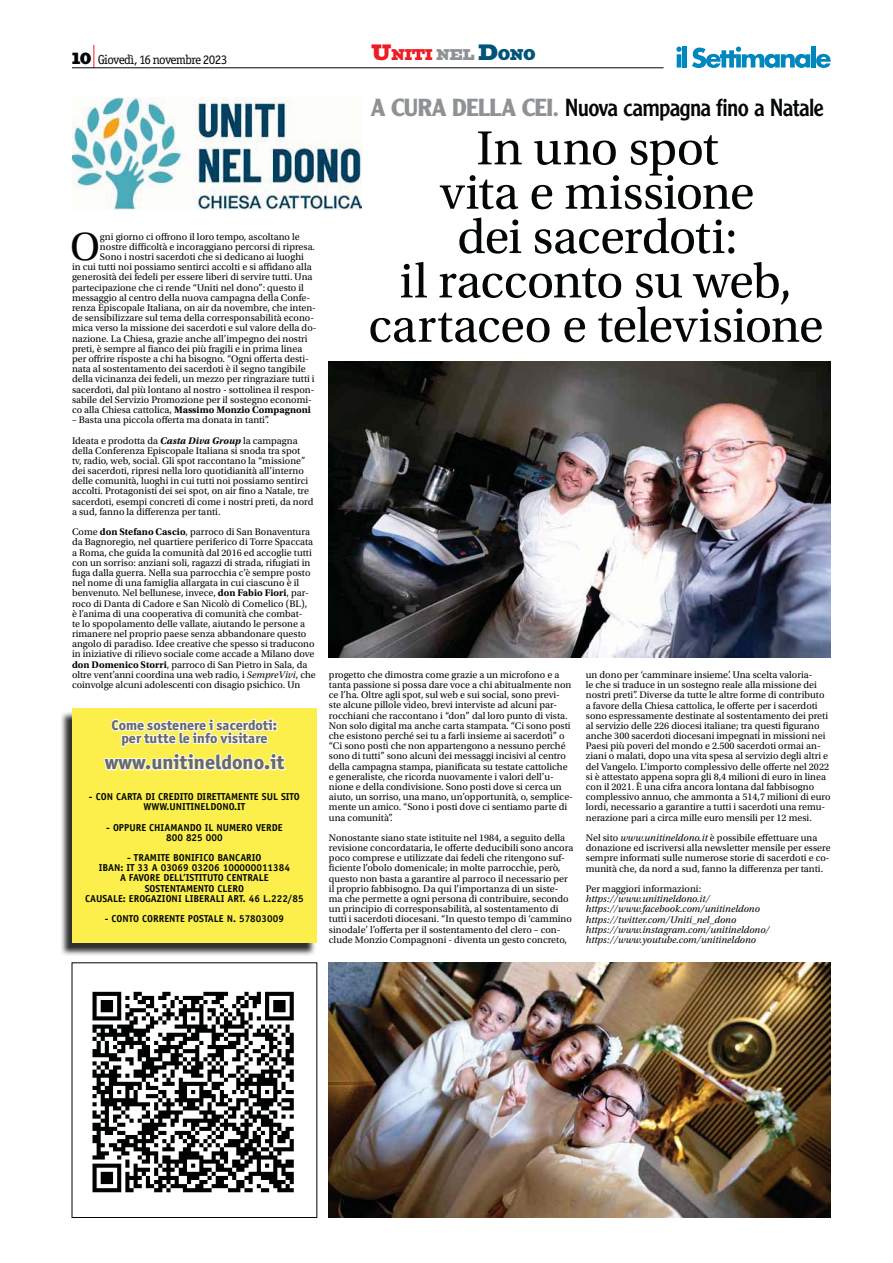
<style>
.page{position:relative;width:893px;height:1263px;background:#fff}
.page>*{position:absolute;margin:0;border:0;box-sizing:border-box;transform-origin:0 0}
.t1{font:50.4px/44.4px "Utopia Std";letter-spacing:-.01em;color:#030806;text-align:center}
.t2{font:41.25px "Utopia Std";color:#030806}
.t3{font:24.15px "Clearface Gothic LT Std";letter-spacing:-.035em;color:#030806}
.t4{font:800 20.1px "Officina Sans ITC Std";color:#67696b}
.t5{font:15.45px "Giza Five Five";color:#ec1d24}
.t6{font:800 14.1px/13px "Officina Sans ITC Std";color:#67696b;text-align:center}
.t7{font:13.05px "Officina Ser ITC";letter-spacing:-.04em;color:#030806}
.t8{font:10.05px/10.2px "Utopia Std";color:#030806}
.t9{font:700 10.05px/10.2px "Officina Sans Std";color:#030806;text-align:center}
.t10{font:italic 10.05px/10.2px "Utopia Std";color:#030806}
.t11{font:700 10.05px "Utopia Std";color:#030806}
.s1{font-family:"Giza Five Five";font-size:16.2px}
.s2{font-size:22.2px}
.s3{color:#8f9294}
.s4{font-size:22.2px;color:#005379}
.s5{color:#005379}
.s6{font-weight:700;color:#8f9294}
.s7{font-weight:400}
.s8{font-weight:700;font-style:italic}
.s9{font-weight:700}
.s10{font-style:italic}
</style>
<div class="page">
<svg style="left:676px;top:47px;width:6px;height:21px"></svg>
<div style="left:682px;top:46px;width:5px;height:22px;background:#0087be"></div>
<svg style="left:692px;top:47px;width:118px;height:21px"></svg>
<div style="left:811px;top:46px;width:5px;height:22px;background:#0087be"></div>
<svg style="left:816px;top:54px;width:15px;height:14px"></svg>
<svg style="left:93px;top:45px;width:1px;height:23px"></svg>
<hr style="left:72px;top:68px;width:591px;height:1px;background:#030806">
<img style="left:61px;top:712px;width:254px;height:244px">
<div style="left:72px;top:708px;width:245px;height:235px;background:#fcef4c"></div>
<svg style="left:103px;top:718px;width:183px;height:53px"></svg>
<img style="left:329px;top:362px;width:502px;height:295px">
<img style="left:92px;top:991px;width:202px;height:202px">
<img style="left:72px;top:97px;width:289px;height:112px">
<img style="left:329px;top:963px;width:502px;height:255px">
<p class="t7" style="left:72px;top:52px;width:157px"><span class="s1">10</span> Giovedì, 16 novembre 2023</p>
<h3 class="t5" style="left:372px;top:50px;width:165px"><span class="s2">U</span>NITI <span class="s3">NEL</span> <span class="s4">D</span><span class="s5">ONO</span></h3>
<h3 class="t3" style="left:371px;top:99px;width:454px"><span class="s6">A CURA DELLA CEI.</span> Nuova campagna fino a Natale</h3>
<h1 class="t1" style="left:368px;top:129px;width:457px">In uno spot<br>vita e missione<br>dei sacerdoti:<br>il racconto su web, cartaceo e televisione</h1>
<h2 class="t2" style="left:70px;top:231px;width:31px">O</h2>
<p class="t8" style="left:100px;top:232px;width:201px">gni giorno ci offrono il loro tempo, ascoltano le</p>
<p class="t8" style="left:100px;top:242px;width:217px">nostre difficoltà e incoraggiano percorsi di ripresa.</p>
<p class="t8" style="left:100px;top:252px;width:205px">Sono i nostri sacerdoti che si dedicano ai luoghi</p>
<p class="t8" style="left:72px;top:263px;width:241px">in cui tutti noi possiamo sentirci accolti e si affidano alla</p>
<p class="t8" style="left:72px;top:273px;width:242px">generosità dei fedeli per essere liberi di servire tutti. Una</p>
<p class="t8" style="left:72px;top:283px;width:233px">partecipazione che ci rende “Uniti nel dono”: questo il</p>
<p class="t8" style="left:72px;top:293px;width:240px">messaggio al centro della nuova campagna della Confe-</p>
<p class="t8" style="left:72px;top:303px;width:245px">renza Episcopale Italiana, on air da novembre, che inten-</p>
<p class="t8" style="left:72px;top:314px;width:244px">de sensibilizzare sul tema della corresponsabilità econo-</p>
<p class="t8" style="left:72px;top:324px;width:246px">mica verso la missione dei sacerdoti e sul valore della do-</p>
<p class="t8" style="left:72px;top:334px;width:237px">nazione. La Chiesa, grazie anche all’impegno dei nostri</p>
<p class="t8" style="left:72px;top:344px;width:232px">preti, è sempre al fianco dei più fragili e in prima linea</p>
<p class="t8" style="left:72px;top:354px;width:238px">per offrire risposte a chi ha bisogno. “Ogni offerta desti-</p>
<p class="t8" style="left:72px;top:364px;width:235px">nata al sostentamento dei sacerdoti è il segno tangibile</p>
<p class="t8" style="left:72px;top:375px;width:244px">della vicinanza dei fedeli, un mezzo per ringraziare tutti i</p>
<p class="t8" style="left:72px;top:385px;width:244px">sacerdoti, dal più lontano al nostro - sottolinea il respon-</p>
<p class="t8" style="left:72px;top:395px;width:241px">sabile del Servizio Promozione per il sostegno economi-</p>
<p class="t11" style="left:72px;top:406px;width:240px"><span class="s7">co alla Chiesa cattolica,</span> Massimo Monzio Compagnoni</p>
<p class="t8" style="left:72px;top:410px;width:227px;line-height:20.4px">– Basta una piccola offerta ma donata in tanti”.<br>Ideata e prodotta da <span class="s8">Casta Diva Group</span> la campagna</p>
<p class="t8" style="left:72px;top:446px;width:243px">della Conferenza Episcopale Italiana si snoda tra spot<br>tv, radio, web, social. Gli spot raccontano la “missione” dei sacerdoti, ripresi nella loro quotidianità all’interno delle comunità, luoghi in cui tutti noi possiamo sentirci accolti. Protagonisti dei sei spot, on air fino a Natale, tre sacerdoti, esempi concreti di come i nostri preti, da nord a sud, fanno la differenza per tanti.</p>
<p class="t8" style="left:72px;top:527px;width:245px">Come <span class="s9">don Stefano Cascio</span>, parroco di San Bonaventura da Bagnoregio, nel quartiere periferico di Torre Spaccata a Roma, che guida la comunità dal 2016 ed accoglie tutti con un sorriso: anziani soli, ragazzi di strada, rifugiati in fuga dalla guerra. Nella sua parrocchia c’è sempre posto nel nome di una famiglia allargata in cui ciascuno è il benvenuto. Nel bellunese, invece, <span class="s9">don Fabio Fiori</span>, par&shy;roco di Danta di Cadore e San Nicolò di Comelico (BL),<br>è l’anima di una cooperativa di comunità che combat-<br>te lo spopolamento delle vallate, aiutando le persone a rimanere nel proprio paese senza abbandonare questo angolo di paradiso. Idee creative che spesso si traducono in iniziative di rilievo sociale come accade a Milano dove <span class="s9">don Domenico Storri</span>, parroco di San Pietro in Sala, da oltre vent’anni coordina una web radio, i <span class="s10">SempreVivi</span>, che coinvolge alcuni adolescenti con disagio psichico. Un</p>
<p class="t8" style="left:586px;top:670px;width:246px">un dono per ‘camminare insieme’. Una scelta valoria-<br>le che si traduce in un sostegno reale alla missione dei nostri preti”. Diverse da tutte le altre forme di contributo a favore della Chiesa cattolica, le offerte per i sacerdoti sono espressamente destinate al sostentamento dei preti al servizio delle 226 diocesi italiane; tra questi figurano anche 300 sacerdoti diocesani impegnati in missioni nei Paesi più poveri del mondo e 2.500 sacerdoti ormai an&shy;ziani o malati, dopo una vita spesa al servizio degli altri e del Vangelo. L’importo complessivo delle offerte nel 2022 si è attestato appena sopra gli 8,4 milioni di euro in linea con il 2021. È una cifra ancora lontana dal fabbisogno complessivo annuo, che ammonta a 514,7 milioni di euro lordi, necessario a garantire a tutti i sacerdoti una remu&shy;nerazione pari a circa mille euro mensili per 12 mesi.</p>
<p class="t8" style="left:586px;top:833px;width:246px">Nel sito <span class="s10">www.unitineldono.it</span> è possibile effettuare una donazione ed iscriversi alla newsletter mensile per essere sempre informati sulle numerose storie di sacerdoti e co&shy;munità che, da nord a sud, fanno la differenza per tanti.</p>
<p class="t8" style="left:586px;top:884px;width:117px">Per maggiori informazioni:</p>
<p class="t10" style="left:586px;top:894px;width:185px">https://www.unitineldono.it/ https://www.facebook.com/unitineldono https://twitter.com/Uniti_nel_dono https://www.instagram.com/unitineldono/ https://www.youtube.com/unitineldono</p>
<p class="t8" style="left:329px;top:670px;width:246px">progetto che dimostra come grazie a un microfono e a tanta passione si possa dare voce a chi abitualmente non ce l’ha. Oltre agli spot, sul web e sui social, sono previ&shy;ste alcune pillole video, brevi interviste ad alcuni par&shy;rocchiani che raccontano i “don” dal loro punto di vista.<br>Non solo digital ma anche carta stampata. “Ci sono posti che esistono perché sei tu a farli insieme ai sacerdoti” o “Ci sono posti che non appartengono a nessuno perché sono di tutti” sono alcuni dei messaggi incisivi al centro della campagna stampa, pianificata su testate cattoliche e generaliste, che ricorda nuovamente i valori dell’u&shy;nione e della condivisione. Sono posti dove si cerca un aiuto, un sorriso, una mano, un’opportunità, o, semplice&shy;mente un amico. “Sono i posti dove ci sentiamo parte di una comunità”.</p>
<p class="t8" style="left:329px;top:833px;width:246px">Nonostante siano state istituite nel 1984, a seguito della revisione concordataria, le offerte deducibili sono ancora poco comprese e utilizzate dai fedeli che ritengono suf&shy;ficiente l’obolo domenicale; in molte parrocchie, però, questo non basta a garantire al parroco il necessario per il proprio fabbisogno. Da qui l’importanza di un siste&shy;ma che permette a ogni persona di contribuire, secondo un principio di corresponsabilità, al sostentamento di tutti i sacerdoti diocesani. “In questo tempo di ‘cammino sinodale’ l’offerta per il sostentamento del clero – con&shy;clude Monzio Compagnoni - diventa un gesto concreto,</p>
<h3 class="t6" style="left:112px;top:719px;width:167px">Come sostenere i sacerdoti: per tutte le info visitare</h3>
<h3 class="t4" style="left:105px;top:751px;width:181px">www.unitineldono.it</h3>
<p class="t9" style="left:89px;top:792px;width:212px">- CON CARTA DI CREDITO DIRETTAMENTE SUL SITO<br>WWW.UNITINELDONO.IT</p>
<p class="t9" style="left:106px;top:823px;width:178px">- OPPURE CHIAMANDO IL NUMERO VERDE<br>800 825 000</p>
<p class="t9" style="left:85px;top:853px;width:220px">- TRAMITE BONIFICO BANCARIO<br>IBAN: IT 33 A 03069 03206 100000011384<br>A FAVORE DELL’ISTITUTO CENTRALE SOSTENTAMENTO CLERO<br>CAUSALE: EROGAZIONI LIBERALI ART. 46 L.222/85</p>
<p class="t9" style="left:105px;top:914px;width:181px">- CONTO CORRENTE POSTALE N. 57803009</p>
</div>
